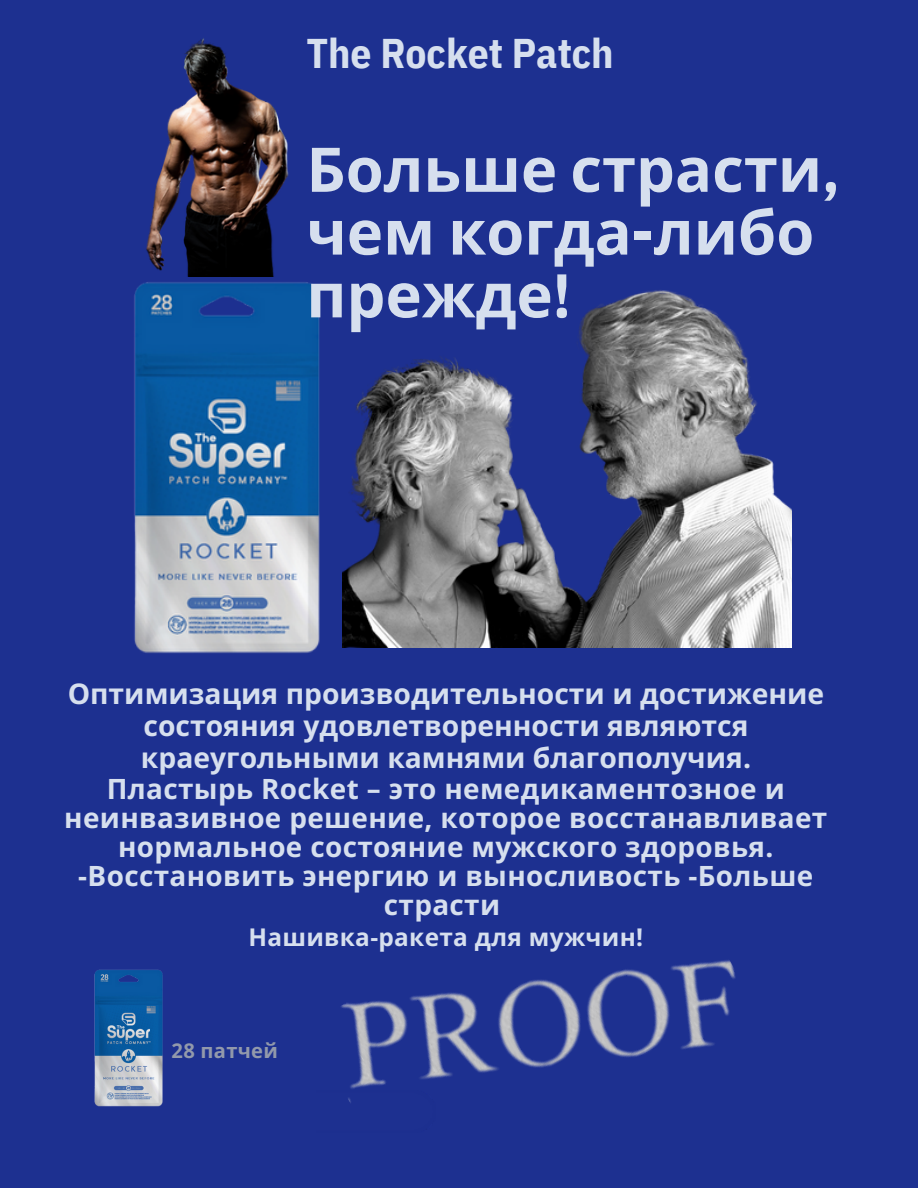
<style>
.page{position:relative;width:918px;height:1188px;background:#1d3090}
.page>*{position:absolute;margin:0;border:0;box-sizing:border-box;transform-origin:0 0}
.t1{font:700 61.5px/62.8px "Noto Sans";color:#d6dfee}
.t2{font:700 41.4px "IBM Plex Sans Cond";color:#d6dfee}
.t3{font:700 28.2px/32.1px "Open Sans";color:#d6dfee;text-align:center}
.t4{font:700 27.9px/29.1px "Open Sans";letter-spacing:.015em;color:#d6dfee;text-align:center}
.t5{font:700 24.45px "Open Sans";letter-spacing:.015em;color:#d6dfee}
.t6{font:700 20.1px "Open Sans";letter-spacing:.015em;color:#9299ab}
.s1{font-family:"IBM Plex Sans Cond"}
</style>
<div class="page">
<img style="left:134px;top:282px;width:186px;height:371px">
<img style="left:343px;top:290px;width:449px;height:357px">
<img style="left:94px;top:969px;width:69px;height:138px">
<img style="left:146px;top:38px;width:143px;height:239px">
<img style="left:341px;top:960px;width:395px;height:143px">
<h1 class="t2" style="left:306px;top:26px;width:309px">The Rocket Patch</h1>
<p class="t1" style="left:306px;top:137px;width:535px">Больше страсти<span class="s1">, </span>чем когда<span class="s1">-</span>либо прежде<span class="s1">!</span></p>
<h2 class="t3" style="left:68px;top:677px;width:758px">Оптимизация производительности и достижение состояния удовлетворенности являются краеугольными камнями благополучия.</h2>
<h2 class="t4" style="left:64px;top:773px;width:765px">Пластырь Rocket – это немедикаментозное и неинвазивное решение, которое восстанавливает нормальное состояние мужского здоровья. -Восстановить энергию и выносливость -Больше страсти</h2>
<h2 class="t5" style="left:248px;top:920px;width:396px">Нашивка-ракета для мужчин!</h2>
<p class="t6" style="left:172px;top:1036px;width:108px">28 патчей</p>
</div>
